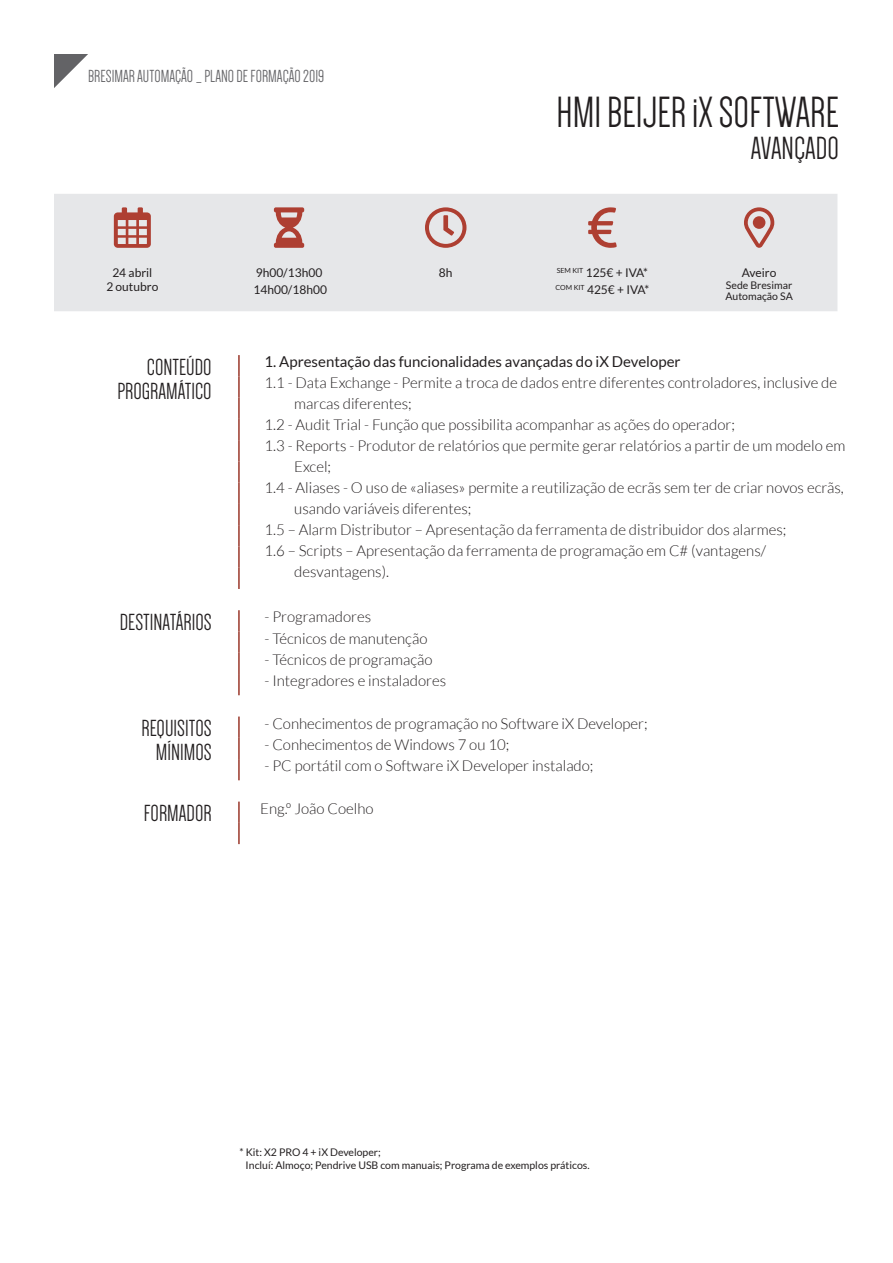
<style>
.page{position:relative;width:893px;height:1263px;background:#fff}
.page>*{position:absolute;margin:0;border:0;box-sizing:border-box;transform-origin:0 0}
.t1{font:45px "Dense";color:#231f20}
.t2{font:33px "Dense";color:#231f20}
.t3{font:24px/24px "Dense";color:#231f20;text-align:right}
.t4{font:18px "Dense";color:#636366}
.t5{font:300 15px "Lato";color:#231f20}
.t6{font:15px "Lato";color:#231f20}
.t7{font:12px/16.5px "Lato";color:#231f20}
.t8{font:10.5px/10.5px "Lato";color:#231f20}
</style>
<div class="page">
<svg style="left:54px;top:54px;width:34px;height:34px"></svg>
<hr style="left:238px;top:355px;width:2px;height:21px;background:#9a372a">
<hr style="left:238px;top:376px;width:2px;height:22px;background:#9a372a">
<hr style="left:238px;top:398px;width:2px;height:21px;background:#9a372a">
<hr style="left:238px;top:419px;width:2px;height:21px;background:#9a372a">
<hr style="left:238px;top:440px;width:2px;height:21px;background:#9a372a">
<hr style="left:238px;top:461px;width:2px;height:22px;background:#9a372a">
<hr style="left:238px;top:483px;width:2px;height:21px;background:#9a372a">
<hr style="left:238px;top:504px;width:2px;height:21px;background:#9a372a">
<hr style="left:238px;top:525px;width:2px;height:21px;background:#9a372a">
<hr style="left:238px;top:546px;width:2px;height:22px;background:#9a372a">
<hr style="left:238px;top:568px;width:2px;height:21px;background:#9a372a">
<hr style="left:238px;top:610px;width:2px;height:21px;background:#9a372a">
<hr style="left:238px;top:631px;width:2px;height:22px;background:#9a372a">
<hr style="left:238px;top:653px;width:2px;height:21px;background:#9a372a">
<hr style="left:238px;top:674px;width:2px;height:21px;background:#9a372a">
<hr style="left:238px;top:716px;width:2px;height:22px;background:#9a372a">
<hr style="left:238px;top:738px;width:2px;height:21px;background:#9a372a">
<hr style="left:238px;top:759px;width:2px;height:21px;background:#9a372a">
<hr style="left:238px;top:801px;width:2px;height:22px;background:#9a372a">
<hr style="left:238px;top:823px;width:2px;height:21px;background:#9a372a">
<div style="left:54px;top:194px;width:783px;height:117px;background:#e6e7e9"></div>
<svg style="left:114px;top:207px;width:37px;height:41px;background:#c4837d"></svg>
<svg style="left:274px;top:207px;width:30px;height:41px"></svg>
<svg style="left:425px;top:207px;width:41px;height:41px;background:#d3aeab"></svg>
<svg style="left:588px;top:207px;width:29px;height:41px"></svg>
<svg style="left:744px;top:207px;width:30px;height:41px"></svg>
<p class="t4" style="left:88px;top:67px;width:238px">BRESIMAR AUTOMAÇÃO _ PLANO DE FORMAÇÃO 2019</p>
<h1 class="t1" style="left:557px;top:90px;width:284px">HMI BEIJER iX SOFTWARE</h1>
<h2 class="t2" style="left:751px;top:131px;width:90px">AVANÇADO</h2>
<p class="t7" style="left:106px;top:266px;width:53px;line-height:13.5px;text-align:center">24 abril<br>2 outubro</p>
<p class="t7" style="left:253px;top:264px;width:75px">9h00/13h00<br>14h00/18h00</p>
<p class="t7" style="left:439px;top:264px;width:15px">8h</p>
<p class="t7" style="left:555px;top:264px;width:95px"><sup>SEM</sup> <sup>KIT</sup> 125€ + IVA*<br><sup>COM</sup> <sup>KIT</sup> 425€ + IVA*</p>
<p class="t7" style="left:742px;top:264px;width:36px">Aveiro</p>
<p class="t8" style="left:725px;top:280px;width:69px">Sede Bresimar<br>Automação SA</p>
<h3 class="t3" style="left:117px;top:355px;width:96px">CONTEÚDO<br>PROGRAMÁTICO</h3>
<p class="t6" style="left:264px;top:353px;width:418px">1. Apresentação das funcionalidades avançadas do iX Developer</p>
<p class="t5" style="left:264px;top:375px;width:574px">1.1 - Data Exchange - Permite a troca de dados entre diferentes controladores, inclusive de</p>
<p class="t5" style="left:294px;top:396px;width:119px">marcas diferentes;</p>
<p class="t5" style="left:264px;top:417px;width:472px">1.2 - Audit Trial - Função que possibilita acompanhar as ações do operador;</p>
<p class="t5" style="left:264px;top:438px;width:582px">1.3 - Reports - Produtor de relatórios que permite gerar relatórios a partir de um modelo em</p>
<p class="t5" style="left:294px;top:459px;width:38px">Excel;</p>
<p class="t5" style="left:264px;top:480px;width:581px">1.4 - Aliases - O uso de «aliases» permite a reutilização de ecrãs sem ter de criar novos ecrãs,</p>
<p class="t5" style="left:294px;top:501px;width:179px">usando variáveis diferentes;</p>
<p class="t5" style="left:264px;top:522px;width:523px">1.5 – Alarm Distributor – Apresentação da ferramenta de distribuidor dos alarmes;</p>
<p class="t5" style="left:264px;top:543px;width:503px">1.6 – Scripts – Apresentação da ferramenta de programação em C# (vantagens/</p>
<p class="t5" style="left:294px;top:564px;width:96px">desvantagens).</p>
<h3 class="t3" style="left:120px;top:610px;width:93px">DESTINATÁRIOS</h3>
<p class="t5" style="left:264px;top:609px;width:108px">- Programadores</p>
<p class="t5" style="left:264px;top:630px;width:165px">- Técnicos de manutenção</p>
<p class="t5" style="left:264px;top:651px;width:170px">- Técnicos de programação</p>
<p class="t5" style="left:264px;top:673px;width:183px">- Integradores e instaladores</p>
<h3 class="t3" style="left:141px;top:716px;width:72px">REQUISITOS<br>MÍNIMOS</h3>
<p class="t5" style="left:264px;top:715px;width:385px">- Conhecimentos de programação no Software iX Developer;</p>
<p class="t5" style="left:264px;top:736px;width:246px">- Conhecimentos de Windows 7 ou 10;</p>
<p class="t5" style="left:264px;top:757px;width:330px">- PC portátil com o Software iX Developer instalado;</p>
<h3 class="t3" style="left:144px;top:801px;width:69px">FORMADOR</h3>
<p class="t5" style="left:260px;top:800px;width:115px">Eng.º João Coelho</p>
<p class="t8" style="left:246px;top:1145px;width:346px;line-height:13.5px;text-indent:-6px">* Kit: X2 PRO 4 + iX Developer;<br>Incluí: Almoço; Pendrive USB com manuais; Programa de exemplos práticos.</p>
</div>
